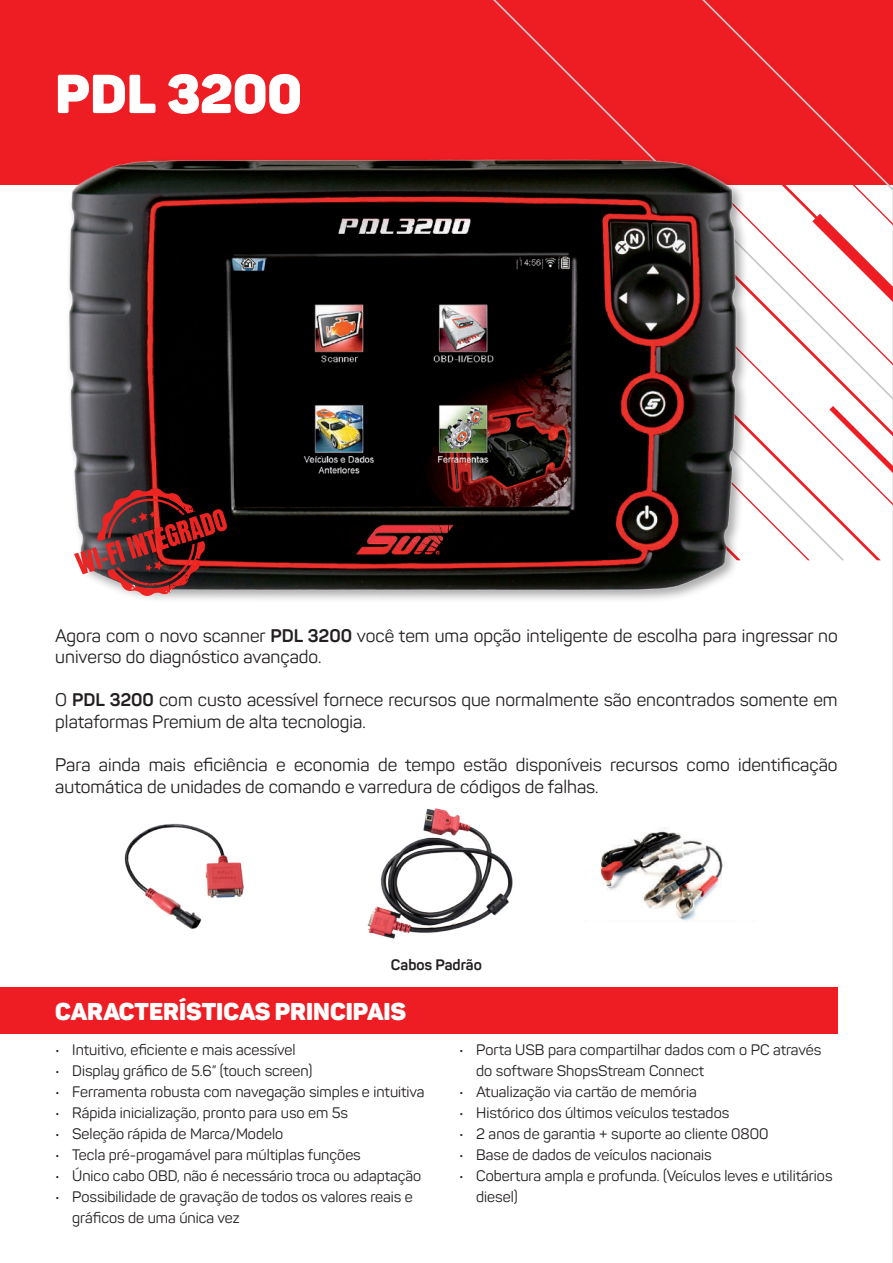
<style>
.page{position:relative;width:893px;height:1263px;background:#fff}
.page>*{position:absolute;margin:0;border:0;box-sizing:border-box;transform-origin:0 0}
.t1{font:900 54px "Panton";color:#fff}
.t2{font:900 24px "Panton";color:#fff}
.t3{font:18px/21.6px "Panton";color:#231f20}
.t4{font:15px/21px "Panton";color:#231f20}
.t5{font:700 15px "Panton";color:#231f20}
.s1{font-weight:700}
</style>
<div class="page">
<hr style="left:892px;top:0;width:1px;height:1263px;background:#dcdddf">
<div style="left:0;top:0;width:893px;height:185px;background:#ee1d23"></div>
<div style="left:0;top:988px;width:838px;height:46px;background:#ee1d23"></div>
<svg style="left:844px;top:400px;width:37px;height:160px"></svg>
<svg style="left:493px;top:0;width:400px;height:400px"></svg>
<svg style="left:750px;top:175px;width:94px;height:385px"></svg>
<div style="left:65px;top:156px;width:685px;height:447px;background:#231f20;opacity:.4"></div>
<img style="left:66px;top:153px;width:671px;height:446px">
<img style="left:600px;top:828px;width:124px;height:93px">
<img style="left:124px;top:823px;width:120px;height:107px">
<img style="left:367px;top:808px;width:146px;height:131px">
<svg style="left:74px;top:488px;width:153px;height:107px;background:#763b3c"></svg>
<h1 class="t1" style="left:55px;top:60px;width:248px">PDL 3200</h1>
<p class="t3" style="left:55px;top:624px;width:784px">Agora com o novo scanner <span class="s1">PDL 3200</span> você tem uma opção inteligente de escolha para ingressar no universo do diagnóstico avançado.</p>
<p class="t3" style="left:55px;top:689px;width:784px">O <span class="s1">PDL 3200</span> com custo acessível fornece recursos que normalmente são encontrados somente em plataformas Premium de alta tecnologia.</p>
<p class="t3" style="left:55px;top:754px;width:784px">Para ainda mais eficiência e economia de tempo estão disponíveis recursos como identificação automática de unidades de comando e varredura de códigos de falhas.</p>
<p class="t5" style="left:391px;top:955px;width:92px">Cabos Padrão</p>
<h2 class="t2" style="left:55px;top:996px;width:352px">CARACTERÍSTICAS PRINCIPAIS</h2>
<p class="t4" style="left:55px;top:1039px;width:242px">• Intuitivo, eficiente e mais acessível</p>
<p class="t4" style="left:55px;top:1060px;width:258px">• Display gráfico de 5.6” (touch screen)</p>
<p class="t4" style="left:55px;top:1081px;width:371px">• Ferramenta robusta com navegação simples e intuitiva</p>
<p class="t4" style="left:55px;top:1102px;width:294px">• Rápida inicialização, pronto para uso em 5s</p>
<p class="t4" style="left:55px;top:1123px;width:229px">• Seleção rápida de Marca/Modelo</p>
<p class="t4" style="left:55px;top:1144px;width:307px">• Tecla pré-progamável para múltiplas funções</p>
<p class="t4" style="left:55px;top:1165px;width:368px">• Único cabo OBD, não é necessário troca ou adaptação</p>
<p class="t4" style="left:72px;top:1186px;width:342px;text-indent:-17px">• Possibilidade de gravação de todos os valores reais e gráficos de uma única vez</p>
<p class="t4" style="left:476px;top:1039px;width:346px;text-indent:-17px">• Porta USB para compartilhar dados com o PC através do software ShopsStream Connect</p>
<p class="t4" style="left:459px;top:1081px;width:239px">• Atualização via cartão de memória</p>
<p class="t4" style="left:459px;top:1102px;width:271px">• Histórico dos últimos veículos testados</p>
<p class="t4" style="left:459px;top:1123px;width:311px">• 2 anos de garantia + suporte ao cliente 0800</p>
<p class="t4" style="left:459px;top:1144px;width:254px">• Base de dados de veículos nacionais</p>
<p class="t4" style="left:476px;top:1165px;width:358px;text-indent:-17px">• Cobertura ampla e profunda. (Veículos leves e utilitários diesel)</p>
</div>
